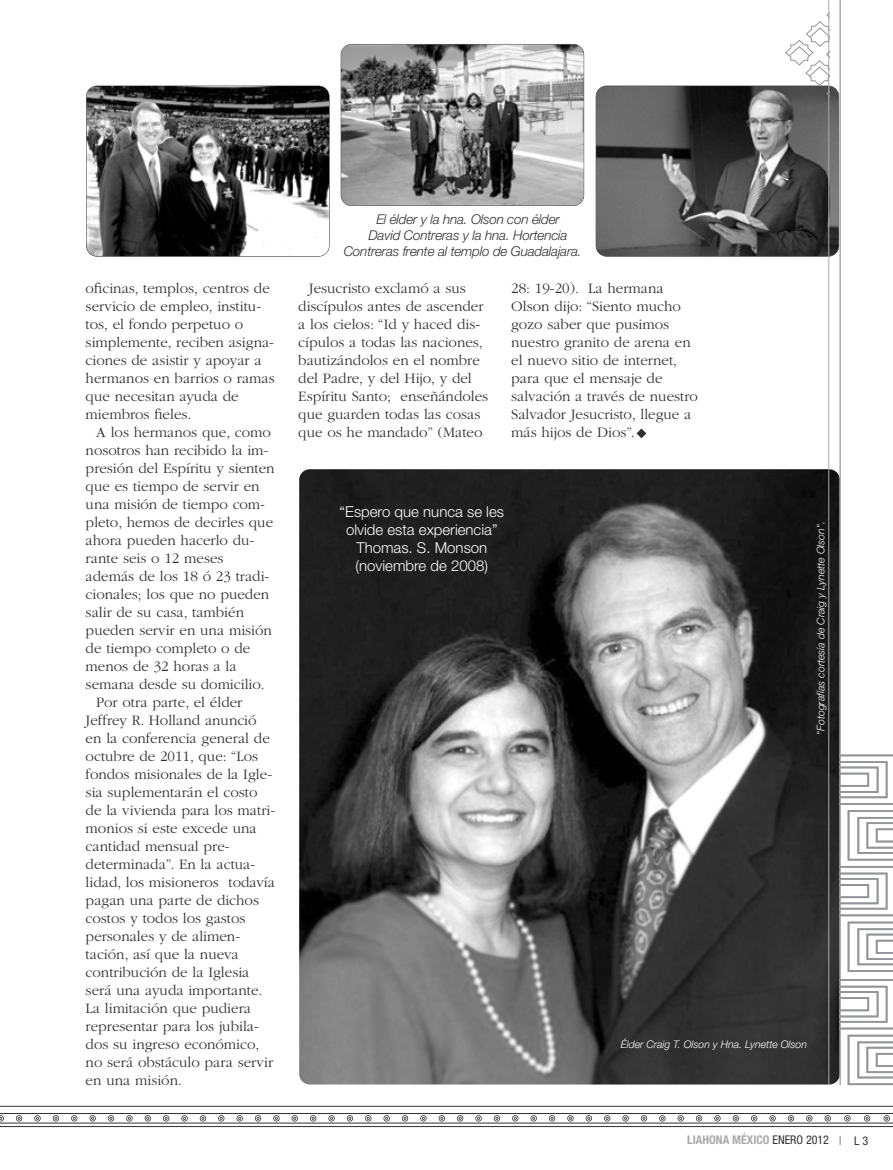
<style>
.page{position:relative;width:893px;height:1170px;background:#fff}
.page>*{position:absolute;margin:0;border:0;box-sizing:border-box;transform-origin:0 0}
.t1{font:300 15px/18px "ITC Garamond Std";color:#303030}
.t2{font:300 15px/18px "Helvetica Neue LT Std";color:#fff;text-align:center}
.t3{font:italic 300 13.5px "Helvetica Neue LT Std";letter-spacing:-.015em;color:#303030}
.t4{font:700 condensed 12px "Helvetica Neue LT Std";color:#aaa}
.t5{font:condensed 12px "Helvetica Neue LT Std";color:#303030}
.t6{font:italic 300 10.5px "Helvetica Neue LT Std";color:#fff}
.s1{font-weight:400;color:#303030}
</style>
<div class="page">
<img style="left:299px;top:469px;width:541px;height:615px;border-radius:11px">
<img style="left:596px;top:86px;width:243px;height:170px;border-radius:11px">
<div style="left:596px;top:86px;width:243px;height:171px;border:1px solid #303030;border-radius:11px"></div>
<img style="left:86px;top:86px;width:243px;height:170px;border-radius:11px">
<div style="left:86px;top:86px;width:244px;height:171px;border:1px solid #303030;border-radius:11px"></div>
<svg style="left:839px;top:1135px;width:2px;height:9px"></svg>
<hr style="left:839px;top:0;width:2px;height:1084px;background:#aaa">
<hr style="left:828px;top:0;width:1px;height:1084px;background:#aaa">
<svg style="left:785px;top:2px;width:44px;height:105px"></svg>
<svg style="left:0;top:1105px;width:893px;height:19px"></svg>
<svg style="left:840px;top:754px;width:53px;height:50px"></svg>
<svg style="left:840px;top:810px;width:53px;height:161px"></svg>
<svg style="left:840px;top:979px;width:53px;height:105px"></svg>
<img style="left:341px;top:44px;width:243px;height:162px;border-radius:11px">
<div style="left:341px;top:44px;width:243px;height:162px;border:1px solid #303030;border-radius:11px"></div>
<svg style="left:637px;top:428px;width:9px;height:10px"></svg>
<p class="t1" style="left:86px;top:280px;width:191px">oficinas, templos, centros de servicio de empleo, institu&shy;tos, el fon do perpetuo o simplemente, re ciben asig na - ciones de asistir y apoyar a hermanos en barrios o ramas que necesitan ayuda de miembros fieles.</p>
<p class="t1" style="left:96px;top:424px;width:176px">A los hermanos que, como</p>
<p class="t1" style="left:86px;top:442px;width:184px">nosotros han recibido la im-</p>
<p class="t1" style="left:86px;top:460px;width:191px">presión del Espíritu y sienten</p>
<p class="t1" style="left:86px;top:478px;width:175px">que es tiempo de servir en</p>
<p class="t1" style="left:86px;top:496px;width:181px">una mi sión de tiempo com-</p>
<p class="t1" style="left:86px;top:514px;width:189px">pleto, he mos de decirles que</p>
<p class="t1" style="left:86px;top:532px;width:170px">ahora pueden hacerlo du-</p>
<p class="t1" style="left:86px;top:550px;width:139px">rante seis o 12 meses</p>
<p class="t1" style="left:86px;top:568px;width:185px">además de los 18 ó 23 tradi-</p>
<p class="t1" style="left:86px;top:586px;width:185px">cionales; los que no pue den</p>
<p class="t1" style="left:86px;top:604px;width:160px">salir de su casa, también</p>
<p class="t1" style="left:86px;top:622px;width:188px">pueden servir en una mi sión</p>
<p class="t1" style="left:86px;top:640px;width:166px">de tiempo completo o de</p>
<p class="t1" style="left:86px;top:658px;width:153px">menos de 32 horas a la</p>
<p class="t1" style="left:86px;top:676px;width:181px">sema na desde su domicilio.</p>
<p class="t1" style="left:96px;top:694px;width:148px">Por otra parte, el élder</p>
<p class="t1" style="left:86px;top:712px;width:172px">Jeffrey R. Holland anunció</p>
<p class="t1" style="left:86px;top:730px;width:186px">en la conferencia general de</p>
<p class="t1" style="left:86px;top:748px;width:174px">octubre de 2011, que: “Los</p>
<p class="t1" style="left:86px;top:766px;width:188px">fondos misio nales de la Igle-</p>
<p class="t1" style="left:86px;top:784px;width:173px">sia suplementarán el costo</p>
<p class="t1" style="left:86px;top:802px;width:191px">de la vivienda para los matri-</p>
<p class="t1" style="left:86px;top:820px;width:173px">monios si este excede una</p>
<p class="t1" style="left:86px;top:838px;width:146px">cantidad mensual pre -</p>
<p class="t1" style="left:86px;top:856px;width:171px">determinada”. En la actua -</p>
<p class="t1" style="left:86px;top:874px;width:191px">lidad, los misioneros todavía</p>
<p class="t1" style="left:86px;top:892px;width:175px">pagan una parte de dichos</p>
<p class="t1" style="left:86px;top:910px;width:161px">costos y todos los gastos</p>
<p class="t1" style="left:86px;top:928px;width:156px">personales y de alimen -</p>
<p class="t1" style="left:86px;top:946px;width:155px">tación, así que la nueva</p>
<p class="t1" style="left:86px;top:964px;width:165px">contribución de la Iglesia</p>
<p class="t1" style="left:86px;top:982px;width:178px">será una ayuda importante.</p>
<p class="t1" style="left:86px;top:1000px;width:167px">La limitación que pudiera</p>
<p class="t1" style="left:86px;top:1018px;width:175px">representar para los jubila-</p>
<p class="t1" style="left:86px;top:1036px;width:175px">dos su ingreso económico,</p>
<p class="t1" style="left:86px;top:1054px;width:189px">no será obstáculo para servir</p>
<p class="t1" style="left:86px;top:1072px;width:98px">en una misión.</p>
<p class="t3" style="left:376px;top:214px;width:185px">El élder y la hna. Olson con élder</p>
<p class="t3" style="left:369px;top:230px;width:200px">David Contreras y la hna. Hortencia</p>
<p class="t3" style="left:344px;top:246px;width:240px">Contreras frente al templo de Guadalajara.</p>
<p class="t1" style="left:298px;top:280px;width:191px;text-indent:11px">Jesucristo exclamó a sus discípulos antes de ascender a los cielos: “Id y haced dis&shy;cípulos a todas las naciones, bautizándolos en el nombre del Padre, y del Hijo, y del<br>Espíritu Santo; enseñándoles que guarden todas las cosas que os he mandado” (Mateo</p>
<p class="t1" style="left:511px;top:280px;width:188px">28: 19-20). La hermana<br>Olson dijo: “Siento mucho gozo saber que pusimos nuestro granito de arena en el nuevo sitio de internet, para que el mensaje de salva ción a través de nuestro<br>Salvador Jesucristo, llegue a más hijos de Dios”.</p>
<p class="t2" style="left:340px;top:504px;width:166px">“Espero que nunca se les olvide esta experiencia”<br>Thomas. S. Monson (noviembre de 2008)</p>
<p class="t6" style="left:817px;top:734px;width:215px;rotate:-90deg">"Fotografías cortesía de Craig y Lynette Olson".</p>
<p class="t6" style="left:621px;top:1040px;width:188px">Élder Craig T. Olson y Hna. Lynette Olson</p>
<p class="t4" style="left:687px;top:1135px;width:143px">LIAHONA MÉXICO <span class="s1">ENERO 2012</span></p>
<p class="t5" style="left:854px;top:1136px;width:15px">L 3</p>
</div>
